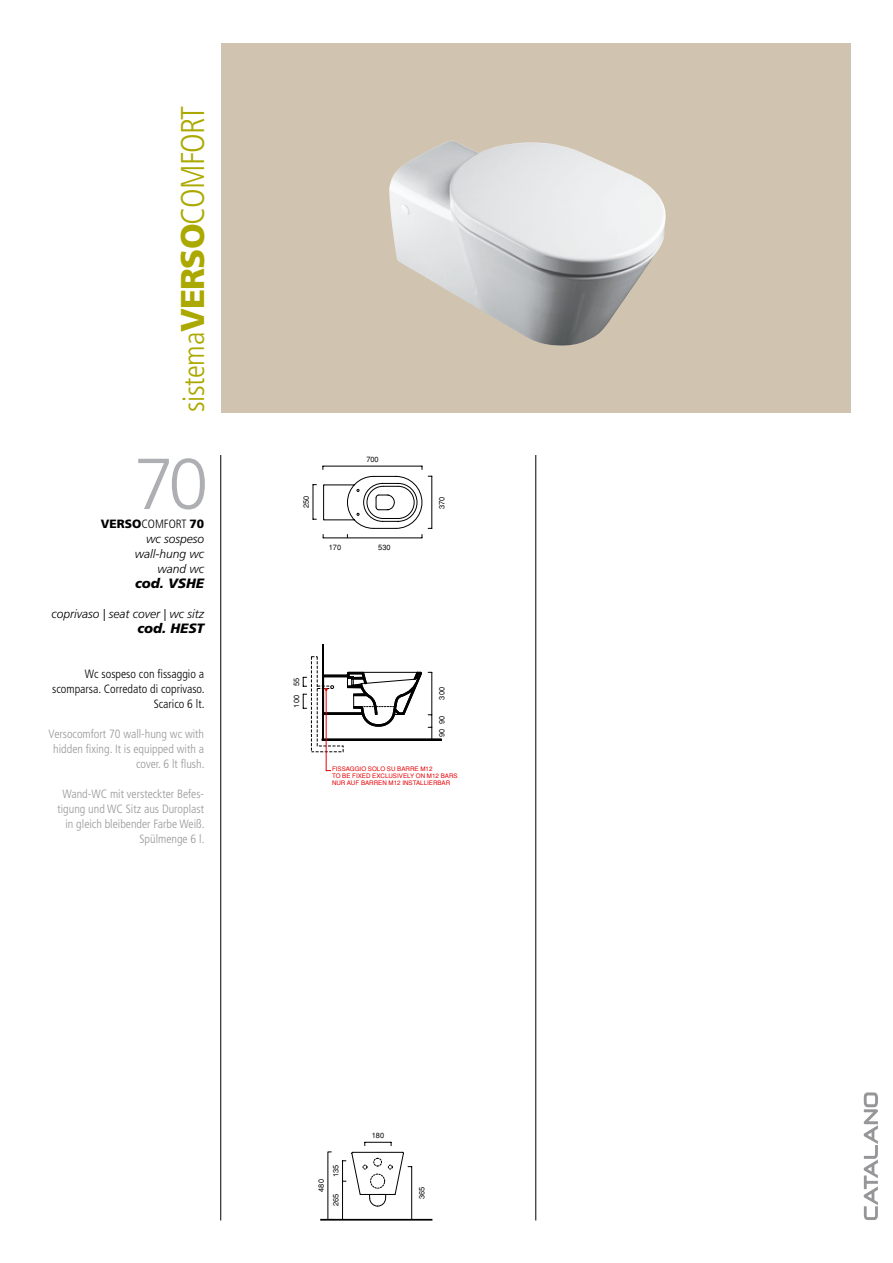
<style>
.page{position:relative;width:893px;height:1263px;background:#fff}
.page>*{position:absolute;margin:0;border:0;box-sizing:border-box;transform-origin:0 0}
.t1{font:300 72px "Frutiger";color:#adafb2}
.t2{font:300 condensed 30px "Frutiger";letter-spacing:-.01em;color:#aba900}
.t3{font:italic 900 13.5px "Frutiger";color:#000}
.t4{font:300 condensed 12px/15px "Frutiger";color:#97979b;text-align:right}
.t5{font:italic 300 12px/15px "Frutiger";color:#000;text-align:right}
.t6{font:300 condensed 12px/15px "Frutiger";color:#000;text-align:right}
.t7{font:7.5px "Helvetica";color:#000}
.t8{font:6.15px/7.1px "Helvetica";color:#e60004}
.s1{font-weight:900;font-stretch:normal;font-size:33px}
.s2{font-size:33px}
.s3{font-weight:900;font-style:normal}
.s4{font-style:normal;font-stretch:condensed}
</style>
<div class="page">
<svg style="left:863px;top:1092px;width:15px;height:128px"></svg>
<hr style="left:535px;top:455px;width:1px;height:765px;background:#000">
<hr style="left:220px;top:455px;width:1px;height:765px;background:#000">
<div style="left:221px;top:43px;width:629px;height:369px;background:#d0c4b1"></div>
<img style="left:389px;top:140px;width:277px;height:206px">
<svg style="left:303px;top:466px;width:139px;height:306px"></svg>
<hr style="left:322px;top:644px;width:2px;height:96px;background:#000">
<hr style="left:321px;top:1219px;width:111px;height:1px;background:#000">
<svg style="left:322px;top:1141px;width:100px;height:78px"></svg>
<h2 class="t2" style="left:177px;top:412px;width:308px;rotate:-90deg">sistema<span class="s1">VERSO</span><span class="s2">COMFORT</span></h2>
<h1 class="t1" style="left:134px;top:443px;width:76px">70</h1>
<p class="t5" style="left:101px;top:517px;width:105px"><span class="s3">VERSO</span><span class="s4">COMFORT</span> <span class="s3">70 </span>wc sospeso wall-hung wc<br>wand wc</p>
<p class="t3" style="left:135px;top:575px;width:71px">cod. VSHE</p>
<p class="t5" style="left:51px;top:607px;width:154px">coprivaso | seat cover | wc sitz</p>
<p class="t3" style="left:137px;top:620px;width:68px">cod. HEST</p>
<p class="t6" style="left:52px;top:667px;width:154px">Wc sospeso con fissaggio a scomparsa. Corredato di coprivaso.<br>Scarico 6 lt.</p>
<p class="t4" style="left:49px;top:727px;width:157px">Versocomfort 70 wall-hung wc with hidden fixing. It is equipped with a cover. 6 lt flush.</p>
<p class="t4" style="left:57px;top:787px;width:149px">Wand-WC mit versteckter Befes&shy;tigung und WC Sitz aus Duroplast in gleich bleibender Farbe Weiß.<br>Spülmenge 6 l.</p>
<p class="t7" style="left:302px;top:508px;width:14px;rotate:-90deg">250</p>
<p class="t7" style="left:366px;top:454px;width:14px">700</p>
<p class="t7" style="left:329px;top:543px;width:14px">170</p>
<p class="t7" style="left:378px;top:543px;width:14px">530</p>
<p class="t7" style="left:437px;top:509px;width:14px;rotate:-90deg">370</p>
<p class="t7" style="left:292px;top:707px;width:31px;rotate:-90deg">100 55</p>
<p class="t7" style="left:437px;top:700px;width:14px;rotate:-90deg">300</p>
<p class="t7" style="left:437px;top:724px;width:10px;rotate:-90deg">90</p>
<p class="t7" style="left:437px;top:737px;width:10px;rotate:-90deg">90</p>
<p class="t8" style="left:332px;top:765px;width:127px">FISSAGGIO SOLO SU BARRE M12<br>TO BE FIXED EXCLUSIVELY ON M12 BARS<br>NUR AUF BARREN M12 INSTALLIERBAR</p>
<p class="t7" style="left:317px;top:1192px;width:14px;rotate:-90deg">480</p>
<p class="t7" style="left:331px;top:1177px;width:14px;rotate:-90deg">135</p>
<p class="t7" style="left:331px;top:1206px;width:14px;rotate:-90deg">265</p>
<p class="t7" style="left:372px;top:1130px;width:14px">180</p>
<p class="t7" style="left:417px;top:1199px;width:14px;rotate:-90deg">365</p>
</div>
